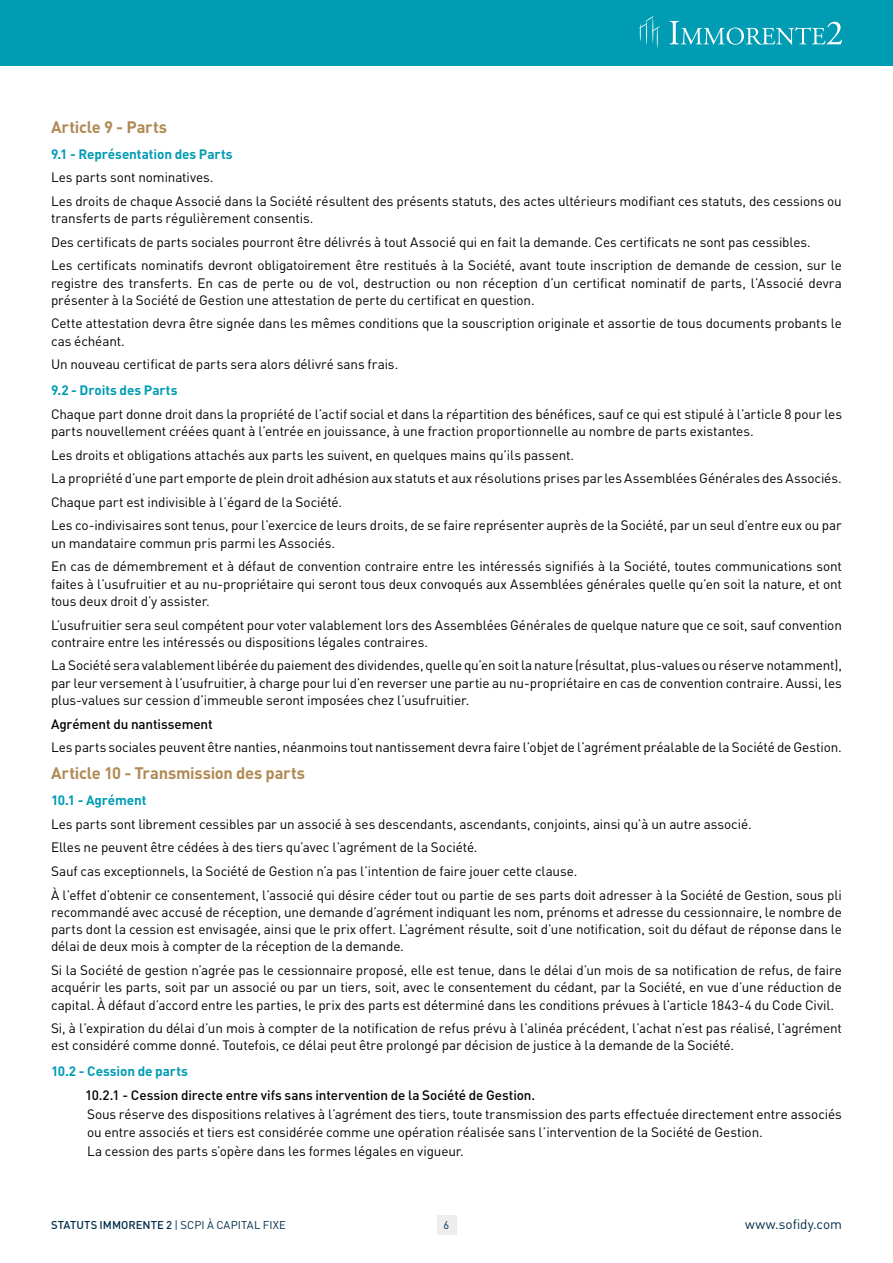
<style>
.page{position:relative;width:893px;height:1263px;background:#fff}
.page>*{position:absolute;margin:0;border:0;box-sizing:border-box;transform-origin:0 0}
.t1{font:700 16.5px "DIN";letter-spacing:-.015em;color:#b08a54}
.t2{font:13.5px/17.2px "DIN";letter-spacing:-.01em;color:#000}
.t3{font:500 13.5px "DIN";letter-spacing:-.01em;color:#000}
.t4{font:700 13.5px "DIN";letter-spacing:-.005em;color:#009cb4}
.t5{font:13.5px "DIN";color:#002d4a}
.t6{font:500 11.25px "DIN";color:#002d4a}
.t7{font:11.25px "DIN";color:#002d4a}
.s1{font-weight:400}
</style>
<div class="page">
<div style="left:0;top:0;width:893px;height:66px;background:#009cb4"></div>
<svg style="left:670px;top:21px;width:172px;height:24px"></svg>
<svg style="left:639px;top:16px;width:21px;height:32px"></svg>
<div style="left:437px;top:1216px;width:19px;height:19px;background:#ededed"></div>
<p class="t1" style="left:51px;top:116px;width:118px">Article 9 - Parts</p>
<p class="t4" style="left:51px;top:145px;width:183px">9.1 - Représentation des Parts</p>
<p class="t2" style="left:51px;top:165px;width:792px;line-height:23.7px">Les parts sont nominatives.<br>Les droits de chaque Associé dans la Société résultent des présents statuts, des actes ultérieurs modifiant ces statuts, des cessions ou</p>
<p class="t2" style="left:51px;top:206px;width:792px;line-height:23.7px">transferts de parts régulièrement consentis.<br>Des certificats de parts sociales pourront être délivrés à tout Associé qui en fait la demande. Ces certificats ne sont pas cessibles.<br>Les certificats nominatifs devront obligatoirement être restitués à la Société, avant toute inscription de demande de cession, sur le</p>
<p class="t2" style="left:51px;top:274px;width:792px">registre des transferts. En cas de perte ou de vol, destruction ou non réception d’un certificat nominatif de parts, l’Associé devra présenter à la Société de Gestion une attestation de perte du certificat en question.</p>
<p class="t2" style="left:51px;top:315px;width:792px">Cette attestation devra être signée dans les mêmes conditions que la souscription originale et assortie de tous documents probants le cas échéant.</p>
<p class="t2" style="left:51px;top:356px;width:346px">Un nouveau certificat de parts sera alors délivré sans frais.</p>
<p class="t4" style="left:51px;top:381px;width:128px">9.2 - Droits des Parts</p>
<p class="t2" style="left:51px;top:405px;width:793px">Chaque part donne droit dans la propriété de l’actif social et dans la répartition des bénéfices, sauf ce qui est stipulé à l’article 8 pour les parts nouvellement créées quant à l’entrée en jouissance, à une fraction proportionnelle au nombre de parts existantes.</p>
<p class="t2" style="left:51px;top:443px;width:792px;line-height:23.7px">Les droits et obligations attachés aux parts les suivent, en quelques mains qu’ils passent.<br>La propriété d’une part emporte de plein droit adhésion aux statuts et aux résolutions prises par les Assemblées Générales des Associés.<br>Chaque part est indivisible à l’égard de la Société.<br>Les co-indivisaires sont tenus, pour l’exercice de leurs droits, de se faire représenter auprès de la Société, par un seul d’entre eux ou par</p>
<p class="t2" style="left:51px;top:531px;width:792px;line-height:23.7px">un mandataire commun pris parmi les Associés.<br>En cas de démembrement et à défaut de convention contraire entre les intéressés signifiés à la Société, toutes communications sont</p>
<p class="t2" style="left:51px;top:575px;width:792px">faites à l’usufruitier et au nu-propriétaire qui seront tous deux convoqués aux Assemblées générales quelle qu’en soit la nature, et ont tous deux droit d’y assister.</p>
<p class="t2" style="left:51px;top:616px;width:792px">L’usufruitier sera seul compétent pour voter valablement lors des Assemblées Générales de quelque nature que ce soit, sauf convention contraire entre les intéressés ou dispositions légales contraires.</p>
<p class="t2" style="left:51px;top:657px;width:792px;text-align:justify">La Société sera valablement libérée du paiement des dividendes, quelle qu’en soit la nature (résultat, plus-values ou réserve notamment), par leur versement à l’usufruitier, à charge pour lui d’en reverser une partie au nu-propriétaire en cas de convention contraire. Aussi, les plus-values sur cession d’immeuble seront imposées chez l’usufruitier.</p>
<p class="t3" style="left:51px;top:715px;width:163px">Agrément du nantissement</p>
<p class="t2" style="left:51px;top:738px;width:790px">Les parts sociales peuvent être nanties, néanmoins tout nantissement devra faire l’objet de l’agrément préalable de la Société de Gestion.</p>
<p class="t1" style="left:51px;top:763px;width:256px">Article 10 - Transmission des parts</p>
<p class="t4" style="left:51px;top:791px;width:97px">10.1 - Agrément</p>
<p class="t2" style="left:51px;top:812px;width:792px;line-height:23.7px">Les parts sont librement cessibles par un associé à ses descendants, ascendants, conjoints, ainsi qu’à un autre associé.<br>Elles ne peuvent être cédées à des tiers qu’avec l’agrément de la Société.<br>Sauf cas exceptionnels, la Société de Gestion n’a pas l’intention de faire jouer cette clause.<br>À l’effet d’obtenir ce consentement, l’associé qui désire céder tout ou partie de ses parts doit adresser à la Société de Gestion, sous pli</p>
<p class="t2" style="left:51px;top:903px;width:792px;text-align:justify">recommandé avec accusé de réception, une demande d’agrément indiquant les nom, prénoms et adresse du cessionnaire, le nombre de parts dont la cession est envisagée, ainsi que le prix offert. L’agrément résulte, soit d’une notification, soit du défaut de réponse dans le délai de deux mois à compter de la réception de la demande.</p>
<p class="t2" style="left:51px;top:961px;width:792px;text-align:justify">Si la Société de gestion n’agrée pas le cessionnaire proposé, elle est tenue, dans le délai d’un mois de sa notification de refus, de faire acquérir les parts, soit par un associé ou par un tiers, soit, avec le consentement du cédant, par la Société, en vue d’une réduction de capital. À défaut d’accord entre les parties, le prix des parts est déterminé dans les conditions prévues à l’article 1843-4 du Code Civil.</p>
<p class="t2" style="left:51px;top:1019px;width:792px">Si, à l’expiration du délai d’un mois à compter de la notification de refus prévu à l’alinéa précédent, l’achat n’est pas réalisé, l’agrément est considéré comme donné. Toutefois, ce délai peut être prolongé par décision de justice à la demande de la Société.</p>
<p class="t4" style="left:51px;top:1062px;width:139px">10.2 - Cession de parts</p>
<p class="t3" style="left:85px;top:1086px;width:452px">10.2.1 - Cession directe entre vifs sans intervention de la Société de Gestion.</p>
<p class="t2" style="left:87px;top:1105px;width:756px">Sous réserve des dispositions relatives à l’agrément des tiers, toute transmission des parts effectuée directement entre associés ou entre associés et tiers est considérée comme une opération réalisée sans l’intervention de la Société de Gestion.</p>
<p class="t2" style="left:87px;top:1142px;width:376px">La cession des parts s’opère dans les formes légales en vigueur.</p>
<p class="t6" style="left:51px;top:1218px;width:237px">STATUTS IMMORENTE 2 <span class="s1">| SCPI À CAPITAL FIXE</span></p>
<p class="t5" style="left:745px;top:1216px;width:98px">www.sofidy.com</p>
<p class="t7" style="left:444px;top:1218px;width:7px">6</p>
</div>
